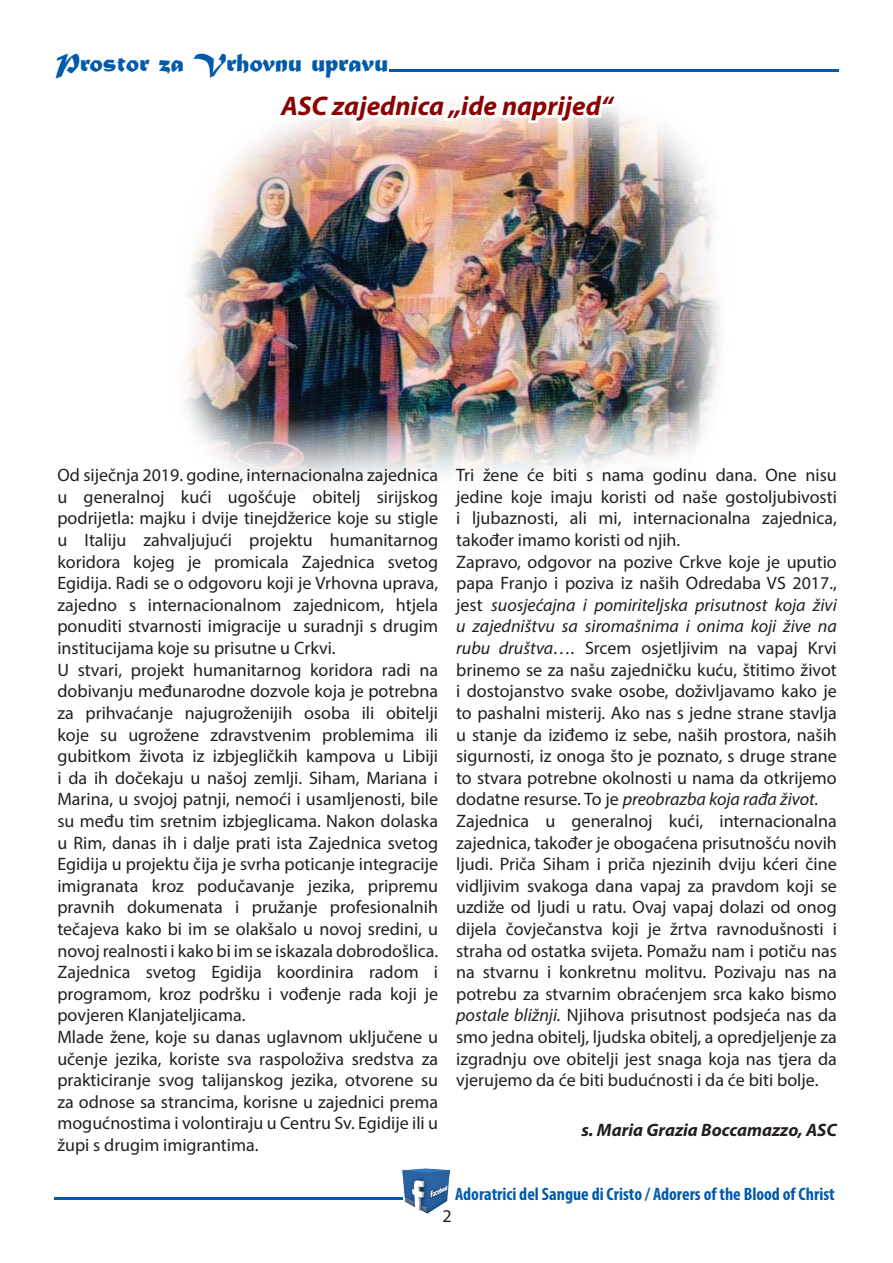
<style>
.page{position:relative;width:893px;height:1263px;background:#fff}
.page>*{position:absolute;margin:0;border:0;box-sizing:border-box;transform-origin:0 0}
.t1{font:italic 700 27px "Myriad Pro";color:#8b0202}
.t2{font:27px "Matura MT Script Capitals";color:#015aaa}
.t3{font:18px/21.6px "Myriad Pro";color:#231f20}
.t4{font:700 condensed 18px "Myriad Pro";color:#015aaa}
.t5{font:italic 700 18px "Myriad Pro";color:#231f20}
.s1{font-style:italic}
</style>
<div class="page">
<img style="left:185px;top:127px;width:535px;height:356px">
<svg style="left:54px;top:1197px;width:345px;height:3px"></svg>
<img style="left:399px;top:1168px;width:51px;height:46px">
<svg style="left:289px;top:69px;width:550px;height:58px"></svg>
<h1 class="t2" style="left:55px;top:46px;width:335px">Prostor za Vrhovnu upravu</h1>
<h1 class="t1" style="left:281px;top:88px;width:333px">ASC zajednica „ide naprijed“</h1>
<p class="t3" style="left:57px;top:464px;width:382px">Od siječnja 2019. godine, internacionalna zajednica u generalnoj kući ugošćuje obitelj sirijskog podrijetla: majku i dvije tinejdžerice koje su stigle u Italiju zahvaljujući projektu humanitarnog koridora kojeg je promicala Zajednica svetog Egidija. Radi se o odgovoru koji je Vrhovna uprava, zajedno s internacionalnom zajednicom, htjela ponuditi stvarnosti imigracije u suradnji s drugim institucijama koje su prisutne u Crkvi.<br>U stvari, projekt humanitarnog koridora radi na dobivanju međunarodne dozvole koja je potrebna za prihvaćanje najugroženijih osoba ili obitelji koje su ugrožene zdravstvenim problemima ili gubitkom života iz izbjegličkih kampova u Libiji i da ih dočekaju u našoj zemlji. Siham, Mariana i Marina, u svojoj patnji, nemoći i usamljenosti, bile su među tim sretnim izbjeglicama. Nakon dolaska u Rim, danas ih i dalje prati ista Zajednica svetog Egidija u projektu čija je svrha poticanje integracije imigranata kroz podučavanje jezika, pripremu pravnih dokumenata i pružanje profesionalnih tečajeva kako bi im se olakšalo u novoj sredini, u novoj realnosti i kako bi im se iskazala dobrodošlica.<br>Zajednica svetog Egidija koordinira radom i programom, kroz podršku i vođenje rada koji je povjeren Klanjateljicama.<br>Mlade žene, koje su danas uglavnom uključene u učenje jezika, koriste sva raspoloživa sredstva za prakticiranje svog talijanskog jezika, otvorene su za odnose sa strancima, korisne u zajednici prema mogućnostima i volontiraju u Centru Sv. Egidije ili u župi s drugim imigrantima.</p>
<p class="t3" style="left:456px;top:464px;width:382px">Tri žene će biti s nama godinu dana. One nisu jedine koje imaju koristi od naše gostoljubivosti i ljubaznosti, ali mi, internacionalna zajednica, također imamo koristi od njih.<br>Zapravo, odgovor na pozive Crkve koje je uputio papa Franjo i poziva iz naših Odredaba VS 2017., jest <span class="s1">suosjećajna i pomiriteljska prisutnost koja živi u zajedništvu sa siromašnima i onima koji žive na rubu društva….</span> Srcem osjetljivim na vapaj Krvi brinemo se za našu zajedničku kuću, štitimo život i dostojanstvo svake osobe, doživljavamo kako je to pashalni misterij. Ako nas s jedne strane stavlja u stanje da iziđemo iz sebe, naših prostora, naših sigurnosti, iz onoga što je poznato, s druge strane to stvara potrebne okolnosti u nama da otkrijemo dodatne resurse. To je <span class="s1">preobrazba koja rađa život.<br></span>Zajednica u generalnoj kući, internacionalna zajednica, također je obogaćena prisutnošću novih ljudi. Priča Siham i priča njezinih dviju kćeri čine vidljivim svakoga dana vapaj za pravdom koji se uzdiže od ljudi u ratu. Ovaj vapaj dolazi od onog dijela čovječanstva koji je žrtva ravnodušnosti i straha od ostatka svijeta. Pomažu nam i potiču nas na stvarnu i konkretnu molitvu. Pozivaju nas na potrebu za stvarnim obraćenjem srca kako bismo <span class="s1">postale bližnji.</span> Njihova prisutnost podsjeća nas da smo jedna obitelj, ljudska obitelj, a opredjeljenje za izgradnju ove obitelji jest snaga koja nas tjera da vjerujemo da će biti budućnosti i da će biti bolje.</p>
<p class="t5" style="left:582px;top:1118px;width:257px">s. Maria Grazia Boccamazzo, ASC</p>
<p class="t4" style="left:455px;top:1182px;width:381px">Adoratrici del Sangue di Cristo / Adorers of the Blood of Christ</p>
<p class="t3" style="left:443px;top:1205px;width:11px">2</p>
</div>
